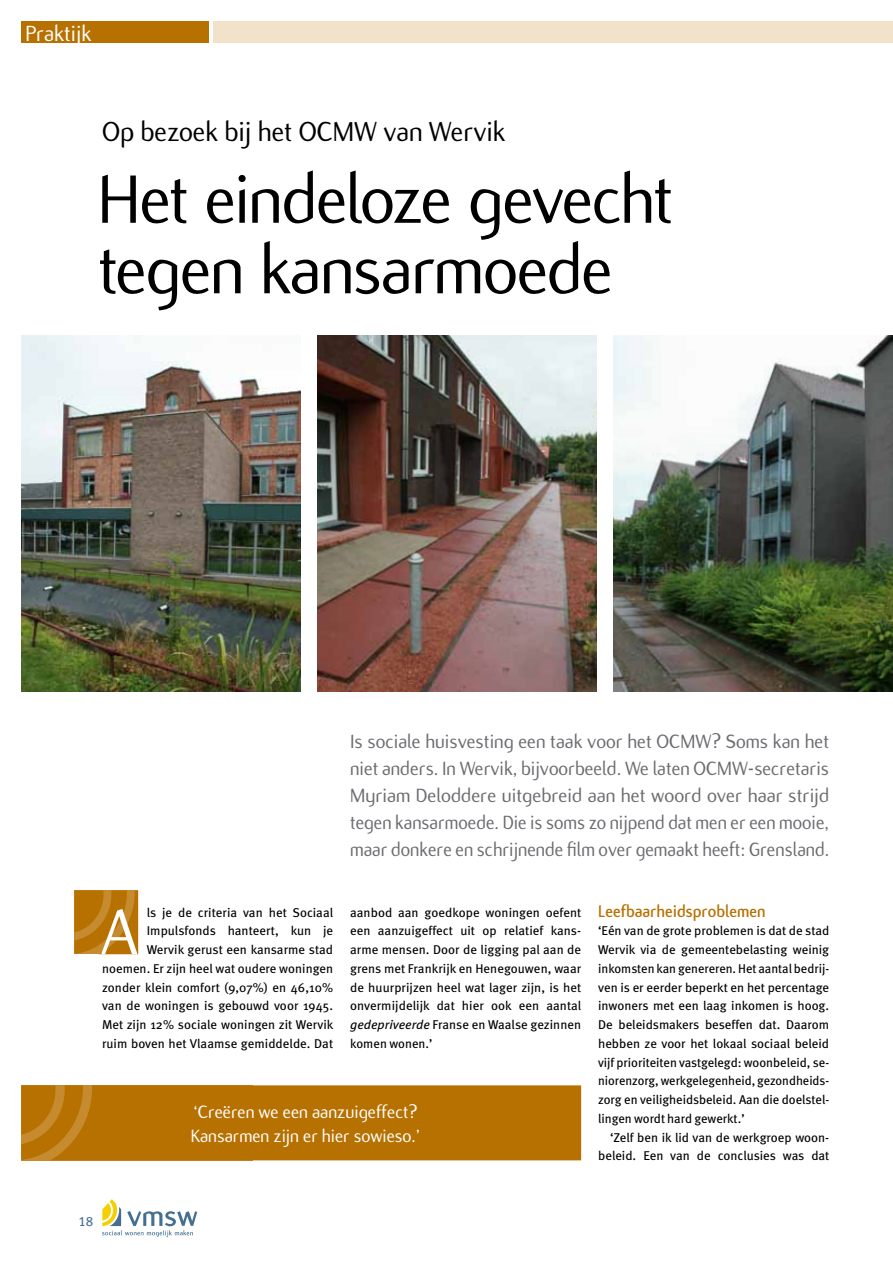
<style>
.page{position:relative;width:893px;height:1263px;background:#fff}
.page>*{position:absolute;margin:0;border:0;box-sizing:border-box;transform-origin:0 0}
.t1{font:75px/70.5px "Flux";letter-spacing:-.02em;color:#000}
.t2{font:70.5px "Flux";color:#fff}
.t3{font:30px "Flux";color:#000}
.t4{font:24px "Flux";color:#fff}
.t5{font:21px/27px "Flux";color:#6d6b70;text-align:justify}
.t6{font:19.5px/23.4px "Flux";color:#fff}
.t7{font:700 18px "Flux";color:#b77100}
.t8{font:13.5px "Meta Book LF Caps";color:#446f91}
.t9{font:12.75px/18.8px "Meta";color:#000;text-align:right}
.s1{font-style:italic}
</style>
<div class="page">
<svg style="left:102px;top:1199px;width:95px;height:38px"></svg>
<div style="left:213px;top:21px;width:680px;height:22px;background:#f2e2c9"></div>
<div style="left:21px;top:21px;width:188px;height:22px;background:#b77100"></div>
<svg style="left:74px;top:890px;width:64px;height:64px;background:#bb780d"></svg>
<img style="left:21px;top:335px;width:279px;height:357px">
<img style="left:317px;top:335px;width:280px;height:357px">
<img style="left:614px;top:335px;width:279px;height:357px">
<div style="left:21px;top:1085px;width:560px;height:75px;background:#b77100"></div>
<h3 class="t4" style="left:26px;top:20px;width:55px">rubrie</h3>
<h3 class="t4" style="left:26px;top:20px;width:68px">Praktijk</h3>
<h3 class="t3" style="left:102px;top:115px;width:405px">Op bezoek bij het OCMW van Wervik</h3>
<h1 class="t1" style="left:98px;top:165px;width:577px">Het eindeloze gevecht tegen kansarmoede</h1>
<p class="t5" style="left:350px;top:728px;width:481px">Is sociale huisvesting een taak voor het OCMW? Soms kan het niet anders. In Wervik, bijvoorbeeld. We laten OCMW-secretaris Myriam Deloddere uitgebreid aan het woord over haar strijd tegen kansarmoede. Die is soms zo nijpend dat men er een mooie, maar donkere en schrijnende film over gemaakt heeft: Grensland.</p>
<p class="t9" style="left:102px;top:902px;width:233px">ls je de criteria van het Sociaal Impulsfonds hanteert, kun je<br>Wervik gerust een kansarme stad noemen. Er zijn heel wat oudere woningen zonder klein comfort (9,07%) en 46,10% van de woningen is gebouwd voor 1945.<br>Met zijn 12% sociale woningen zit Wervik ruim boven het Vlaamse gemiddelde. Dat</p>
<h3 class="t7" style="left:598px;top:901px;width:169px">Leefbaarheidsproblemen</h3>
<p class="t9" style="left:350px;top:902px;width:233px;text-align:justify">aanbod aan goedkope woningen oefent een aanzuigeffect uit op relatief kans&shy;arme mensen. Door de ligging pal aan de grens met Frankrijk en Henegouwen, waar de huurprijzen heel wat lager zijn, is het onvermijdelijk dat hier ook een aantal <span class="s1">gedepriveerde</span> Franse en Waalse gezinnen komen wonen.’</p>
<h2 class="t2" style="left:100px;top:893px;width:39px">A</h2>
<p class="t9" style="left:598px;top:921px;width:233px;text-align:justify">‘Eén van de grote problemen is dat de stad Wervik via de gemeentebelasting weinig inkomsten kan genereren. Het aantal bedrij&shy;ven is er eerder beperkt en het percentage inwoners met een laag inkomen is hoog.<br>De beleidsmakers beseffen dat. Daarom hebben ze voor het lokaal sociaal beleid vijf prioriteiten vastgelegd: woonbeleid, se&shy;niorenzorg, werkgelegenheid, gezondheids&shy;zorg en veiligheidsbeleid. Aan die doelstel&shy;lingen wordt hard gewerkt.’</p>
<p class="t9" style="left:598px;top:1127px;width:233px">‘Zelf ben ik lid van de werkgroep woon&shy;beleid. Een van de conclusies was dat</p>
<h3 class="t6" style="left:191px;top:1101px;width:231px">‘Creëren we een aanzuigeffect?<br>Kansarmen zijn er hier sowieso.’</h3>
<p class="t8" style="left:78px;top:1213px;width:17px">18</p>
</div>
